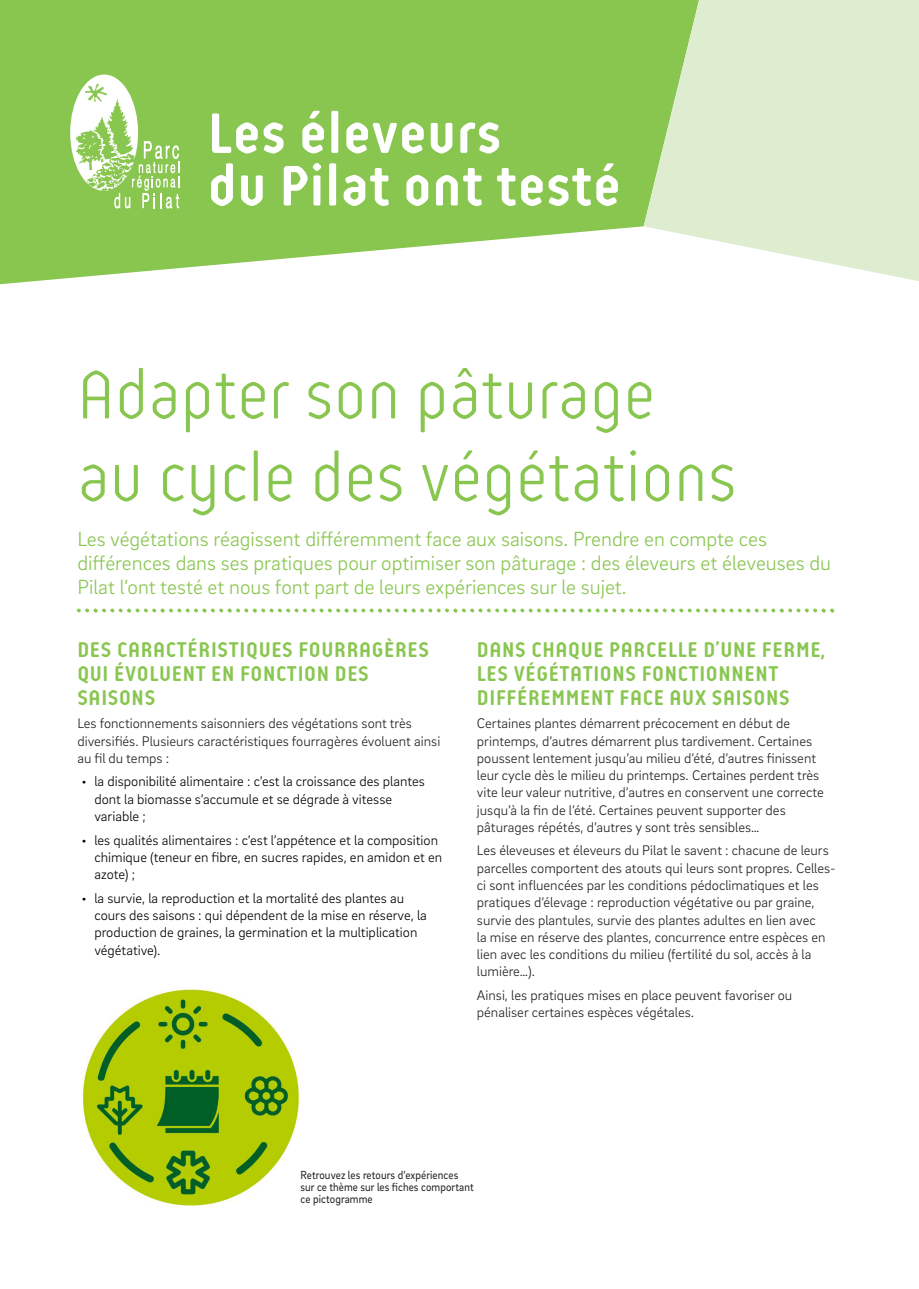
<style>
.page{position:relative;width:919px;height:1289px;background:#fff}
.page>*{position:absolute;margin:0;border:0;box-sizing:border-box;transform-origin:0 0}
.ACCROCHE_-Titre{font:300 72px/82.5px "Reso";color:#89c650}
.t1{font:700 60px/52.5px "Reso";letter-spacing:.015em;color:#fff}
.ARTICLE_-_N1_-_titre{font:700 22.5px/24px "Reso";letter-spacing:.03em;color:#89c650}
.ACCROCHE_-_Chapô{font:300 21px/24px "Brix Sans";color:#89c650}
.ARTICLE_-_courant{font:300 14.25px/17.2px "Brix Sans";color:#231f20}
.t2{font:300 14.25px/17.2px "Brix Sans";color:#000}
.Petite_mention_noir{font:12px/12px "Brix Sans";letter-spacing:.01em;color:#231f20;scale:.9 1}
</style>
<div class="page">
<img style="left:82px;top:989px;width:218px;height:218px">
<svg style="left:77px;top:608px;width:757px;height:5px"></svg>
<svg style="left:0;top:0;width:643px;height:285px;background:#96cc63"></svg>
<svg style="left:643px;top:0;width:275px;height:281px;background:#daebca"></svg>
<svg style="left:70px;top:75px;width:109px;height:133px"></svg>
<h2 class="t1" style="left:208px;top:107px;width:414px">Les éleveurs<br>du Pilat ont testé</h2>
<p class="ACCROCHE_-Titre" style="left:77px;top:354px;width:661px">Adapter son pâturage au cycle des végétations</p>
<p class="ACCROCHE_-_Chapô" style="left:77px;top:526px;width:755px">Les végétations réagissent différemment face aux saisons. Prendre en compte ces différences dans ses pratiques pour optimiser son pâturage : des éleveurs et éleveuses du<br>Pilat l’ont testé et nous font part de leurs expériences sur le sujet.</p>
<p class="ARTICLE_-_N1_-_titre" style="left:77px;top:637px;width:353px">DES CARACTÉRISTIQUES FOURRAGÈRES<br>QUI ÉVOLUENT EN FONCTION DES<br>SAISONS</p>
<p class="ARTICLE_-_courant" style="left:77px;top:714px;width:364px">Les fonctionnements saisonniers des végétations sont très diversifiés. Plusieurs caractéristiques fourragères évoluent ainsi au fil du temps :</p>
<p class="t2" style="left:94px;top:772px;width:332px;text-indent:-13px">• la disponibilité alimentaire : c’est la croissance des plantes dont la biomasse s’accumule et se dégrade à vitesse variable ;</p>
<p class="t2" style="left:94px;top:830px;width:349px;text-indent:-13px">• les qualités alimentaires : c’est l’appétence et la composition chimique (teneur en fibre, en sucres rapides, en amidon et en azote) ;</p>
<p class="t2" style="left:94px;top:888px;width:334px;text-indent:-13px">• la survie, la reproduction et la mortalité des plantes au cours des saisons : qui dépendent de la mise en réserve, la production de graines, la germination et la multiplication végétative).</p>
<p class="ARTICLE_-_N1_-_titre" style="left:477px;top:637px;width:349px">DANS CHAQUE PARCELLE D’UNE FERME,<br>LES VÉGÉTATIONS FONCTIONNENT<br>DIFFÉREMMENT FACE AUX SAISONS</p>
<p class="ARTICLE_-_courant" style="left:477px;top:714px;width:348px">Certaines plantes démarrent précocement en début de printemps, d’autres démarrent plus tardivement. Certaines poussent lentement jusqu’au milieu d’été, d’autres finissent leur cycle dès le milieu du printemps. Certaines perdent très vite leur valeur nutritive, d’autres en conservent une correcte jusqu’à la fin de l’été. Certaines peuvent supporter des pâturages répétés, d’autres y sont très sensibles…</p>
<p class="ARTICLE_-_courant" style="left:477px;top:841px;width:360px">Les éleveuses et éleveurs du Pilat le savent : chacune de leurs parcelles comportent des atouts qui leurs sont propres. Celles&shy;ci sont influencées par les conditions pédoclimatiques et les pratiques d’élevage : reproduction végétative ou par graine, survie des plantules, survie des plantes adultes en lien avec<br>la mise en réserve des plantes, concurrence entre espèces en lien avec les conditions du milieu (fertilité du sol, accès à la lumière…).</p>
<p class="ARTICLE_-_courant" style="left:477px;top:985px;width:317px">Ainsi, les pratiques mises en place peuvent favoriser ou pénaliser certaines espèces végétales.</p>
<p class="Petite_mention_noir" style="left:300px;top:1168px;width:194px">Retrouvez les retours d’expériences sur ce thème sur les fiches comportant ce pictogramme</p>
</div>
